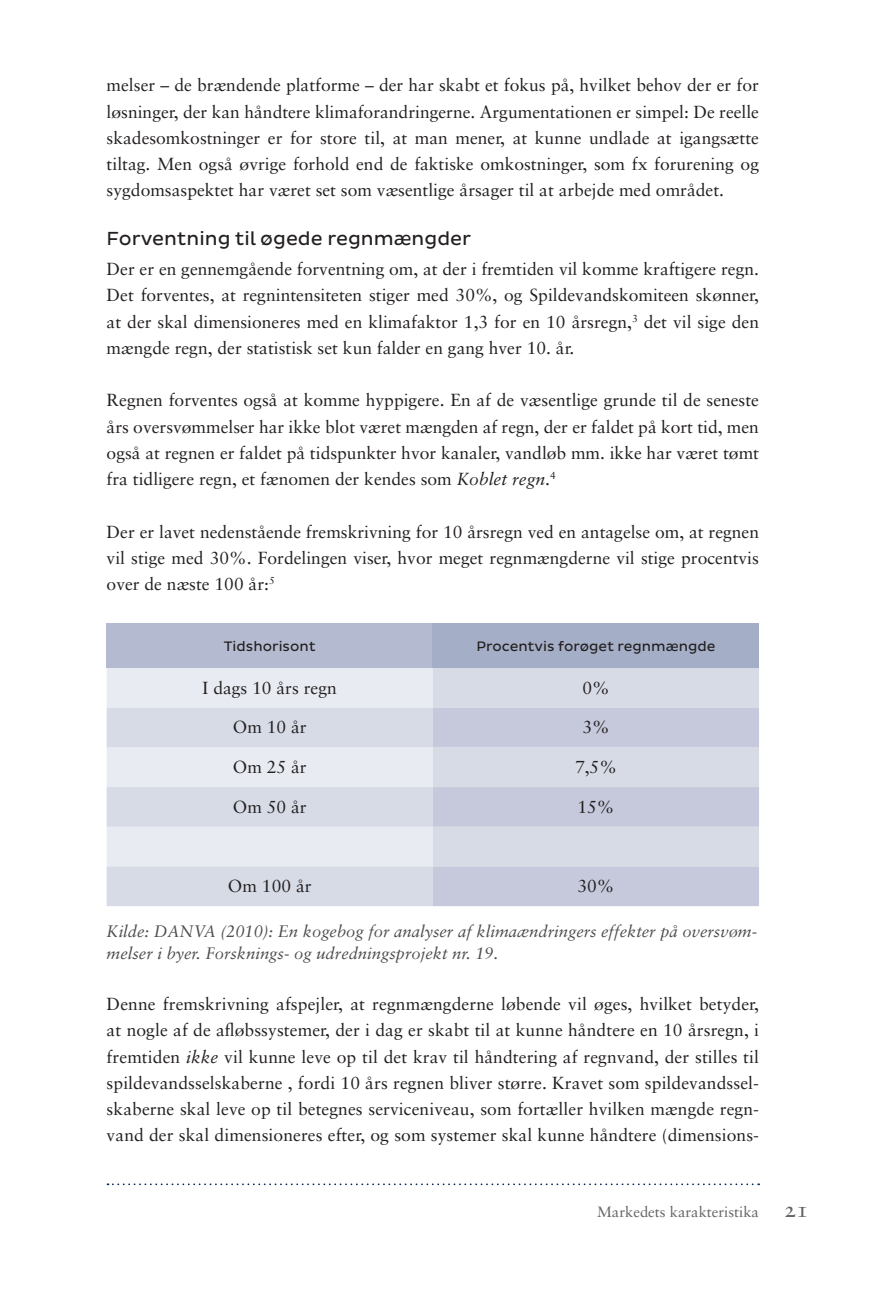
<style>
.page{position:relative;width:893px;height:1290px;background:#fff}
.page>*{position:absolute;margin:0;border:0;box-sizing:border-box;transform-origin:0 0}
.Heading_3{font:19.25px "Pluto Sans";color:#231f20}
.Normal_udenspace{font:17.5px/26.2px "Sabon";color:#231f20;text-align:justify}
.Billedtekst{font:italic 16.62px/21.9px "Sabon";color:#4b4c4d}
.t1{font:14.88px "Sabon";color:#636366}
.Heading_4{font:14px "Pluto Sans";color:#231f20}
.s1{font-style:italic}
.s2{font-family:"Sabon Roman SC";font-size:22.75px}
</style>
<div class="page">
<svg style="left:108px;top:1183px;width:651px;height:2px"></svg>
<div style="left:107px;top:623px;width:326px;height:45px;background:#b4bbd0"></div>
<div style="left:433px;top:623px;width:326px;height:45px;background:#a5aec7"></div>
<svg style="left:107px;top:668px;width:652px;height:238px;background:#dde1eb"></svg>
<svg style="left:433px;top:708px;width:326px;height:198px;background:#cbd0df"></svg>
<p class="Normal_udenspace" style="left:107px;top:72px;width:654px">melser – de brændende platforme – der har skabt et fokus på, hvilket behov der er for løsninger, der kan håndtere klimaforandringerne. Argumentationen er simpel: De reelle skadesomkostninger er for store til, at man mener, at kunne undlade at igangsætte tiltag. Men også øvrige forhold end de faktiske omkostninger, som fx forurening og sygdomsaspektet har været set som væsentlige årsager til at arbejde med området.</p>
<p class="Heading_3" style="left:107px;top:228px;width:366px">Forventning til øgede regnmængder</p>
<p class="Normal_udenspace" style="left:107px;top:256px;width:654px">Der er en gennemgående forventning om, at der i fremtiden vil komme kraftigere regn.<br>Det forventes, at regnintensiteten stiger med 30%, og Spildevandskomiteen skønner, at der skal dimensioneres med en klimafaktor 1,3 for en 10 årsregn,<sup>3</sup> det vil sige den mængde regn, der statistisk set kun falder en gang hver 10. år.</p>
<p class="Normal_udenspace" style="left:107px;top:387px;width:654px">Regnen forventes også at komme hyppigere. En af de væsentlige grunde til de seneste års oversvømmelser har ikke blot været mængden af regn, der er faldet på kort tid, men også at regnen er faldet på tidspunkter hvor kanaler, vandløb mm. ikke har været tømt fra tidligere regn, et fænomen der kendes som <span class="s1">Koblet regn</span>.<sup>4</sup></p>
<p class="Normal_udenspace" style="left:107px;top:518px;width:654px">Der er lavet nedenstående fremskrivning for 10 årsregn ved en antagelse om, at regnen vil stige med 30%. Fordelingen viser, hvor meget regnmængderne vil stige procentvis over de næste 100 år:<sup>5</sup></p>
<p class="Heading_4" style="left:224px;top:638px;width:93px">Tidshorisont</p>
<p class="Heading_4" style="left:476px;top:638px;width:241px">Procentvis forøget regnmængde</p>
<p class="Normal_udenspace" style="left:203px;top:674px;width:136px">I dags 10 års regn</p>
<p class="Normal_udenspace" style="left:582px;top:674px;width:29px">0%</p>
<p class="Normal_udenspace" style="left:233px;top:714px;width:75px">Om 10 år</p>
<p class="Normal_udenspace" style="left:582px;top:714px;width:29px">3%</p>
<p class="Normal_udenspace" style="left:233px;top:754px;width:75px">Om 25 år</p>
<p class="Normal_udenspace" style="left:575px;top:754px;width:43px">7,5%</p>
<p class="Normal_udenspace" style="left:233px;top:793px;width:75px">Om 50 år</p>
<p class="Normal_udenspace" style="left:577px;top:793px;width:38px">15%</p>
<p class="Normal_udenspace" style="left:228px;top:873px;width:85px">Om 100 år</p>
<p class="Normal_udenspace" style="left:577px;top:873px;width:38px">30%</p>
<p class="Billedtekst" style="left:107px;top:920px;width:652px">Kilde: DANVA (2010): En kogebog for analyser af klimaændringers effekter på oversvøm&shy;melser i byer. Forsknings- og udredningsprojekt nr. 19.</p>
<p class="Normal_udenspace" style="left:107px;top:991px;width:654px">Denne fremskrivning afspejler, at regnmængderne løbende vil øges, hvilket betyder, at nogle af de afløbssystemer, der i dag er skabt til at kunne håndtere en 10 årsregn, i fremtiden <span class="s1">ikke</span> vil kunne leve op til det krav til håndtering af regnvand, der stilles til spildevandsselskaberne , fordi 10 års regnen bliver større. Kravet som spildevandssel&shy;skaberne skal leve op til betegnes serviceniveau, som fortæller hvilken mængde regn&shy;vand der skal dimensioneres efter, og som systemer skal kunne håndtere (dimensions-</p>
<p class="t1" style="left:597px;top:1202px;width:213px">Markedets karakteristika <span class="s2">21</span></p>
</div>
